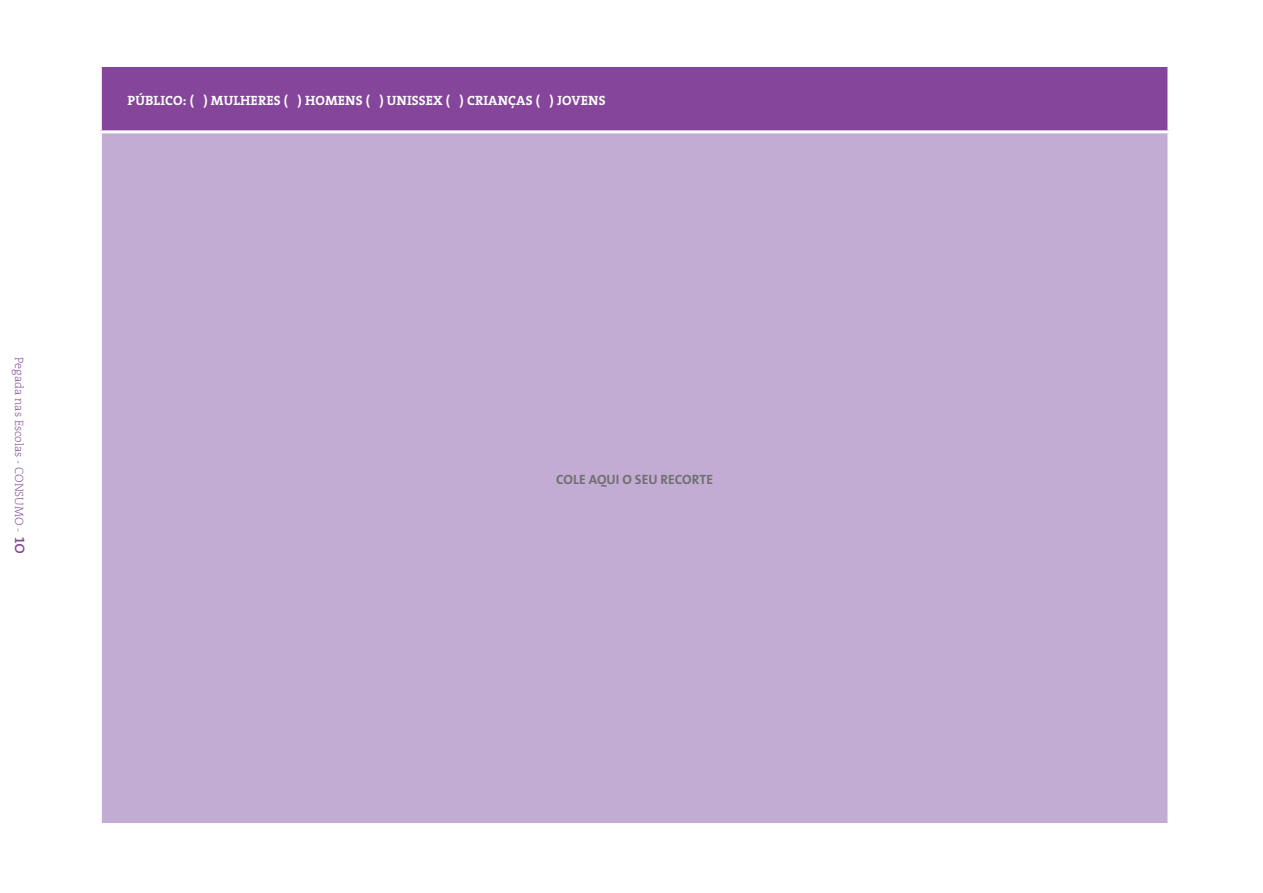
<style>
.page{position:relative;width:1263px;height:893px;background:#fff}
.page>*{position:absolute;margin:0;border:0;box-sizing:border-box;transform-origin:0 0}
.t1{font:700 13.5px "The Serif 7";letter-spacing:.01em;color:#fff}
.t2{font:700 13.5px "The Sans B7";color:#6d6f71}
.t3{font:200 12px "The Serif 2";color:#84459b}
.s1{font-family:"The Serif 5";font-weight:400;font-size:18px}
</style>
<div class="page">
<div style="left:100px;top:67px;width:1069px;height:65px;background:#84459b"></div>
<div style="left:100px;top:132px;width:1069px;height:692px;background:#c3acd3"></div>
<hr style="left:99px;top:67px;width:3px;height:63px;background:#fff">
<hr style="left:1167px;top:67px;width:3px;height:63px;background:#fff">
<hr style="left:99px;top:130px;width:1071px;height:3px;background:#fff">
<hr style="left:99px;top:823px;width:1071px;height:3px;background:#fff">
<hr style="left:99px;top:133px;width:3px;height:690px;background:#fff">
<hr style="left:1167px;top:133px;width:3px;height:690px;background:#fff">
<p class="t3" style="left:29px;top:357px;width:199px;rotate:90deg">Pegada nas Escolas - CONSUMO - <span class="s1">10</span></p>
<p class="t1" style="left:128px;top:89px;width:478px">PÚBLICO: ( ) MULHERES ( ) HOMENS ( ) UNISSEX ( ) CRIANÇAS ( ) JOVENS</p>
<p class="t2" style="left:556px;top:472px;width:41px">COLE AQUI</p>
<p class="t2" style="left:622px;top:472px;width:21px">O SEU</p>
<p class="t2" style="left:660px;top:472px;width:9px">RECORTE</p>
</div>
